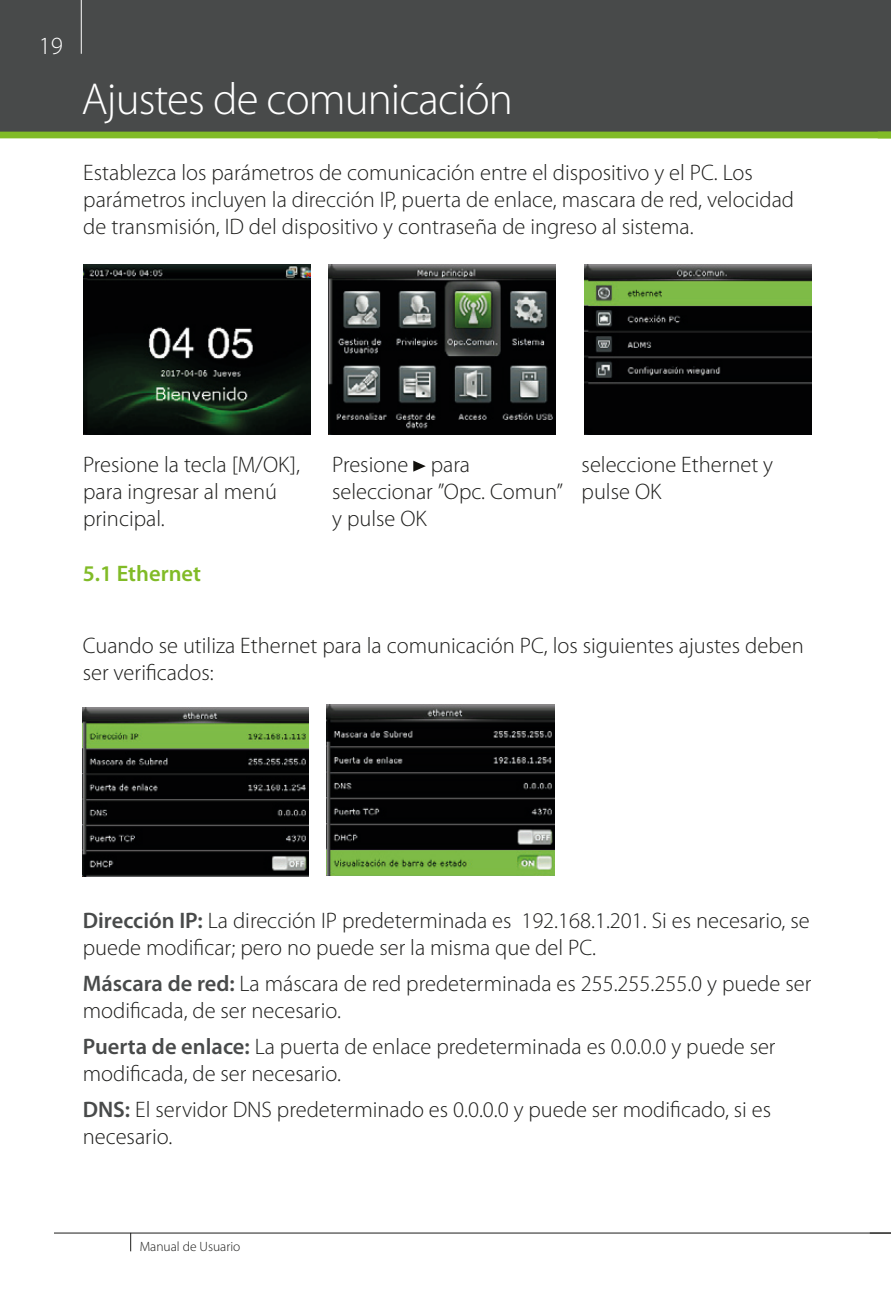
<style>
.page{position:relative;width:891px;height:1296px;background:#fff}
.page>*{position:absolute;margin:0;border:0;box-sizing:border-box;transform-origin:0 0}
.t1{font:300 45px "Myriad Pro";letter-spacing:-.02em;color:#fff}
.t2{font:300 24.75px "Myriad Pro";color:#fff}
.t3{font:300 22.5px/27px "Myriad Pro";color:#1d1d1b}
.t4{font:600 22.5px "Myriad Pro";color:#81bb27}
.t5{font:300 13.5px "Myriad Pro";color:#1d1d1b}
.s1{font-weight:600;color:#484a4a}
</style>
<div class="page">
<div style="left:0;top:0;width:891px;height:135px;background:#484a4a"></div>
<hr style="left:54px;top:1233px;width:837px;height:1px;background:#1d1d1b">
<svg style="left:870px;top:1233px;width:21px;height:1px"></svg>
<hr style="left:81px;top:0;width:1px;height:54px;background:#fff">
<svg style="left:130px;top:1233px;width:1px;height:18px"></svg>
<div style="left:0;top:132px;width:891px;height:6px;background:#81bb27"></div>
<img style="left:83px;top:264px;width:227px;height:170px">
<img style="left:329px;top:264px;width:226px;height:170px">
<img style="left:584px;top:264px;width:228px;height:171px">
<svg style="left:413px;top:461px;width:13px;height:11px"></svg>
<img style="left:83px;top:707px;width:225px;height:170px">
<img style="left:326px;top:705px;width:228px;height:171px">
<p class="t2" style="left:39px;top:32px;width:26px">19</p>
<h1 class="t1" style="left:82px;top:74px;width:433px">Ajustes de comunicación</h1>
<p class="t3" style="left:83px;top:159px;width:712px">Establezca los parámetros de comunicación entre el dispositivo y el PC. Los parámetros incluyen la dirección IP, puerta de enlace, mascara de red, velocidad de transmisión, ID del dispositivo y contraseña de ingreso al sistema.</p>
<p class="t3" style="left:83px;top:451px;width:218px">Presione la tecla [M/OK], para ingresar al menú principal.</p>
<p class="t3" style="left:332px;top:451px;width:232px">Presione para seleccionar ”Opc. Comun” y pulse OK</p>
<p class="t3" style="left:582px;top:451px;width:193px">seleccione Ethernet y pulse OK</p>
<p class="t4" style="left:83px;top:559px;width:120px">5.1 Ethernet</p>
<p class="t3" style="left:83px;top:632px;width:723px">Cuando se utiliza Ethernet para la comunicación PC, los siguientes ajustes deben ser verificados:</p>
<p class="t3" style="left:83px;top:907px;width:729px"><span class="s1">Dirección IP:</span> La dirección IP predeterminada es 192.168.1.201. Si es necesario, se puede modificar; pero no puede ser la misma que del PC.</p>
<p class="t3" style="left:83px;top:970px;width:730px"><span class="s1">Máscara de red:</span> La máscara de red predeterminada es 255.255.255.0 y puede ser modificada, de ser necesario.</p>
<p class="t3" style="left:83px;top:1033px;width:694px"><span class="s1">Puerta de enlace:</span> La puerta de enlace predeterminada es 0.0.0.0 y puede ser modificada, de ser necesario.</p>
<p class="t3" style="left:83px;top:1096px;width:690px"><span class="s1">DNS:</span> El servidor DNS predeterminado es 0.0.0.0 y puede ser modificado, si es necesario.</p>
<p class="t5" style="left:140px;top:1240px;width:102px">Manual de Usuario</p>
</div>
